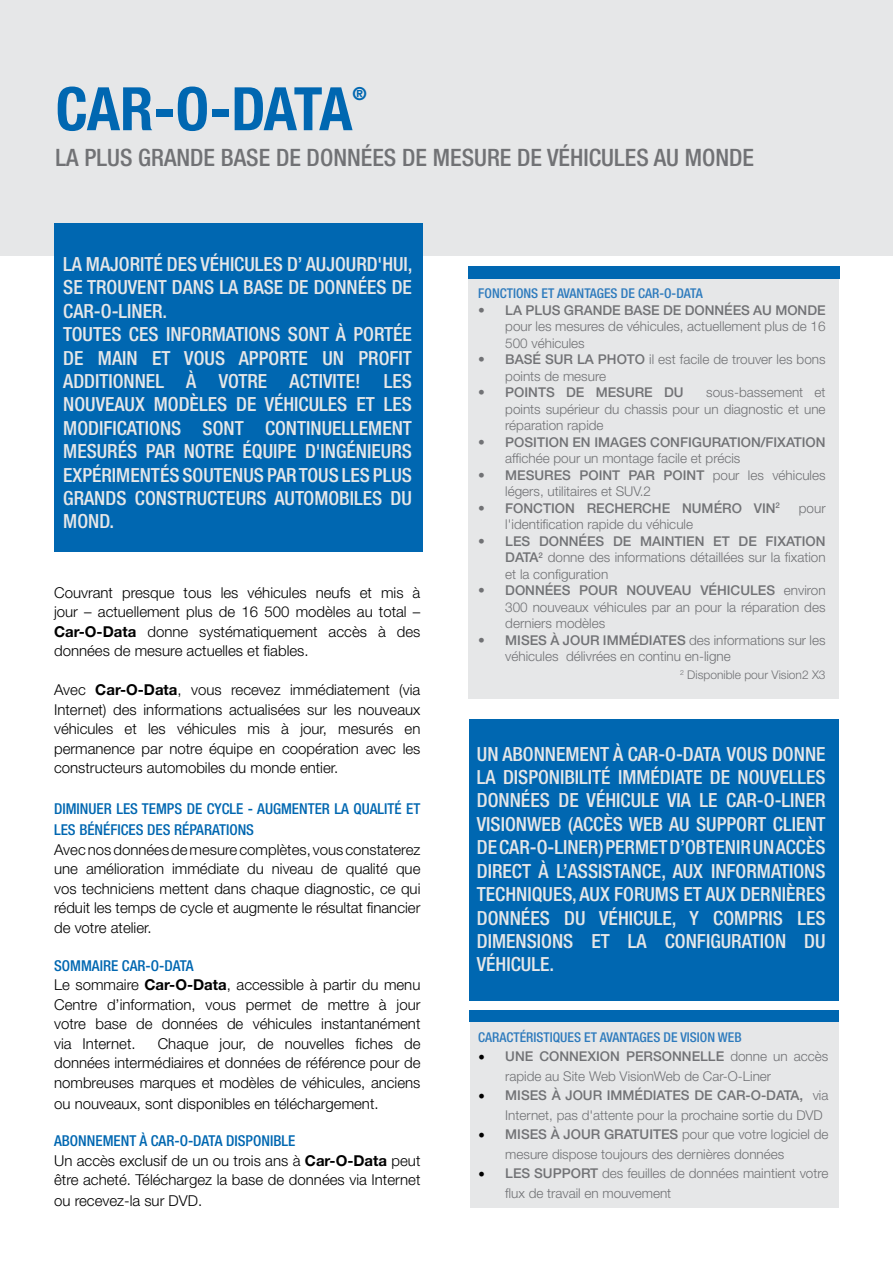
<style>
.page{position:relative;width:893px;height:1263px;background:#fff}
.page>*{position:absolute;margin:0;border:0;box-sizing:border-box;transform-origin:0 0}
.t1{font:700 condensed 60px "Helvetica Neue LT Pro";letter-spacing:-.035em;color:#0067b1}
.t2{font:500 condensed 24px "Helvetica Neue LT Pro";color:#717275}
.t3{font:500 condensed 19.5px/23.4px "Helvetica Neue LT Pro";color:#e6e7e8;text-align:justify}
.t4{font:700 condensed 18px "Helvetica Neue LT Pro";color:#0067b1}
.t5{font:300 15px/19.5px "Helvetica Neue LT Pro";color:#000;text-align:justify}
.t6{font:500 condensed 15px/21.6px "Helvetica Neue LT Pro";color:#0067b1}
.t7{font:300 13.5px/16.5px "Helvetica Neue LT Pro";color:#717275}
.t8{font:500 13.5px/16.5px "Helvetica Neue LT Pro";color:#717275}
.t9{font:500 condensed 13.5px "Helvetica Neue LT Pro";color:#2e7bbd}
.t10{font:300 12px "Helvetica Neue LT Pro";color:#717275}
.s1{font-weight:700}
.s2{font-weight:500}
.s3{font-weight:300}
.s4{font-family:"Minion Pro";font-weight:400;font-size:18px;color:#000}
</style>
<div class="page">
<div style="left:0;top:0;width:893px;height:256px;background:#e6e7e8"></div>
<div style="left:54px;top:224px;width:369px;height:328px;background:#0067b1"></div>
<div style="left:469px;top:278px;width:370px;height:421px;background:#e6e7e8"></div>
<div style="left:468px;top:266px;width:372px;height:13px;background:#0067b1"></div>
<div style="left:469px;top:719px;width:370px;height:281px;background:#0067b1"></div>
<div style="left:471px;top:1022px;width:368px;height:185px;background:#e6e7e8"></div>
<div style="left:469px;top:1011px;width:370px;height:11px;background:#0067b1"></div>
<p class="t1" style="left:56px;top:73px;width:298px">CAR-O-DATA</p>
<p class="t4" style="left:353px;top:83px;width:16px">®</p>
<p class="t2" style="left:56px;top:143px;width:700px">LA PLUS GRANDE BASE DE DONNÉES DE MESURE DE VÉHICULES AU MONDE</p>
<p class="t3" style="left:63px;top:252px;width:351px">LA MAJORITÉ DES VÉHICULES D’ AUJOURD'HUI, SE TROUVENT DANS LA BASE DE DONNÉES DE CAR-O-LINER.</p>
<p class="t3" style="left:63px;top:322px;width:350px">TOUTES CES INFORMATIONS SONT À PORTÉE DE MAIN ET VOUS APPORTE UN PROFIT ADDITIONNEL À VOTRE ACTIVITE! LES NOUVEAUX MODÈLES DE VÉHICULES ET LES MODIFICATIONS SONT CONTINUELLEMENT MESURÉS PAR NOTRE ÉQUIPE D'INGÉNIEURS EXPÉRIMENTÉS SOUTENUS PAR TOUS LES PLUS GRANDS CONSTRUCTEURS AUTOMOBILES DU MOND.</p>
<p class="t5" style="left:54px;top:582px;width:368px">Couvrant presque tous les véhicules neufs et mis à jour – actuellement plus de 16 500 modèles au total – <span class="s1">Car-O-Data</span> donne systématiquement accès à des données de mesure actuelles et fiables.</p>
<p class="t5" style="left:54px;top:680px;width:368px">Avec <span class="s1">Car-O-Data</span>, vous recevez immédiatement (via Internet) des informations actualisées sur les nouveaux véhicules et les véhicules mis à jour, mesurés en permanence par notre équipe en coopération avec les constructeurs automobiles du monde entier.</p>
<p class="t6" style="left:54px;top:797px;width:368px">DIMINUER LES TEMPS DE CYCLE - AUGMENTER LA QUALITÉ ET<br>LES BÉNÉFICES DES RÉPARATIONS</p>
<p class="t5" style="left:54px;top:839px;width:368px">Avec nos données de mesure complètes, vous constaterez une amélioration immédiate du niveau de qualité que vos techniciens mettent dans chaque diagnostic, ce qui réduit les temps de cycle et augmente le résultat financier de votre atelier.</p>
<p class="t6" style="left:54px;top:954px;width:141px">SOMMAIRE CAR-O-DATA</p>
<p class="t5" style="left:54px;top:975px;width:368px">Le sommaire <span class="s1">Car-O-Data</span>, accessible à partir du menu Centre d’information, vous permet de mettre à jour votre base de données de véhicules instantanément via Internet.</p>
<p class="t5" style="left:54px;top:1033px;width:368px;text-indent:104px">Chaque jour, de nouvelles fiches de données intermédiaires et données de référence pour de nombreuses marques et modèles de véhicules, anciens</p>
<p class="t5" style="left:54px;top:1093px;width:326px">ou nouveaux, sont disponibles en téléchargement.</p>
<p class="t6" style="left:54px;top:1130px;width:243px">ABONNEMENT À CAR-O-DATA DISPONIBLE</p>
<p class="t5" style="left:54px;top:1150px;width:368px">Un accès exclusif de un ou trois ans à <span class="s1">Car-O-Data</span> peut être acheté. Téléchargez la base de données via Internet</p>
<p class="t5" style="left:54px;top:1191px;width:150px">ou recevez-la sur DVD.</p>
<p class="t9" style="left:478px;top:285px;width:226px">FONCTIONS ET AVANTAGES DE CAR-O-DATA</p>
<p class="t7" style="left:505px;top:301px;width:322px;text-align:justify;text-indent:-27px"><span class="s2">• LA PLUS GRANDE BASE DE DONNÉES AU MONDE </span>pour les mesures de véhicules, actuellement plus de 16<br>500 véhicules</p>
<p class="t7" style="left:505px;top:351px;width:322px;text-indent:-27px"><span class="s2">• BASÉ SUR LA PHOTO</span> il est facile de trouver les bons points de mesure</p>
<p class="t8" style="left:478px;top:384px;width:207px">• POINTS DE MESURE DU</p>
<p class="t7" style="left:505px;top:384px;width:322px;text-align:justify;text-indent:201px">sous-bassement et points supérieur du chassis pour un diagnostic et une réparation rapide</p>
<p class="t8" style="left:505px;top:434px;width:322px;text-indent:-27px">• POSITION EN IMAGES CONFIGURATION/FIXATION <span class="s3">affichée pour un montage facile et précis</span></p>
<p class="t7" style="left:505px;top:466px;width:322px;text-indent:-27px"><span class="s2">• MESURES POINT PAR POINT</span> pour les véhicules légers, utilitaires et SUV.2</p>
<p class="t8" style="left:478px;top:500px;width:303px">• FONCTION RECHERCHE NUMÉRO VIN<sup>2</sup></p>
<p class="t7" style="left:799px;top:499px;width:28px">pour</p>
<p class="t7" style="left:505px;top:516px;width:189px">l'identification rapide du véhicule</p>
<p class="t7" style="left:505px;top:532px;width:322px;text-align:justify;text-indent:-27px"><span class="s2">• LES DONNÉES DE MAINTIEN ET DE FIXATION DATA</span><sup>2</sup> donne des informations détaillées sur la fixation et la configuration</p>
<p class="t7" style="left:505px;top:582px;width:322px;text-align:justify;text-indent:-27px"><span class="s2">• DONNÉES POUR NOUVEAU VÉHICULES</span> environ 300 nouveaux véhicules par an pour la réparation des derniers modèles</p>
<p class="t7" style="left:505px;top:631px;width:322px;text-indent:-27px"><span class="s2">• MISES À JOUR IMMÉDIATES</span> des informations sur les véhicules délivrées en continu en-ligne</p>
<p class="t10" style="left:680px;top:668px;width:147px"><sup>2</sup> Disponible pour Vision2 X3</p>
<p class="t3" style="left:477px;top:742px;width:350px">UN ABONNEMENT À CAR-O-DATA VOUS DONNE LA DISPONIBILITÉ IMMÉDIATE DE NOUVELLES DONNÉES DE VÉHICULE VIA LE CAR-O-LINER VISIONWEB (ACCÈS WEB AU SUPPORT CLIENT DE CAR-O-LINER) PERMET D’OBTENIR UN ACCÈS DIRECT À L’ASSISTANCE, AUX INFORMATIONS TECHNIQUES, AUX FORUMS ET AUX DERNIÈRES DONNÉES DU VÉHICULE, Y COMPRIS LES DIMENSIONS ET LA CONFIGURATION DU VÉHICULE.</p>
<p class="t9" style="left:478px;top:1029px;width:265px">CARACTÉRISTIQUES ET AVANTAGES DE VISION WEB</p>
<p class="t7" style="left:505px;top:1046px;width:325px;line-height:19.5px;text-indent:-27px"><span class="s4">•</span> <span class="s2">UNE CONNEXION PERSONNELLE</span> donne un accès rapide au Site Web VisionWeb de Car-O-Liner</p>
<p class="t7" style="left:505px;top:1085px;width:325px;line-height:19.5px;text-indent:-27px"><span class="s4">•</span> <span class="s2">MISES À JOUR IMMÉDIATES DE CAR-O-DATA,</span> via<br>Internet, pas d'attente pour la prochaine sortie du DVD</p>
<p class="t7" style="left:505px;top:1124px;width:325px;line-height:19.5px;text-indent:-27px"><span class="s4">•</span> <span class="s2">MISES À JOUR GRATUITES</span> pour que votre logiciel de mesure dispose toujours des dernières données</p>
<p class="t7" style="left:505px;top:1163px;width:325px;line-height:19.5px;text-indent:-27px"><span class="s4">•</span> <span class="s2">LES SUPPORT</span> des feuilles de données maintient votre flux de travail en mouvement</p>
</div>
